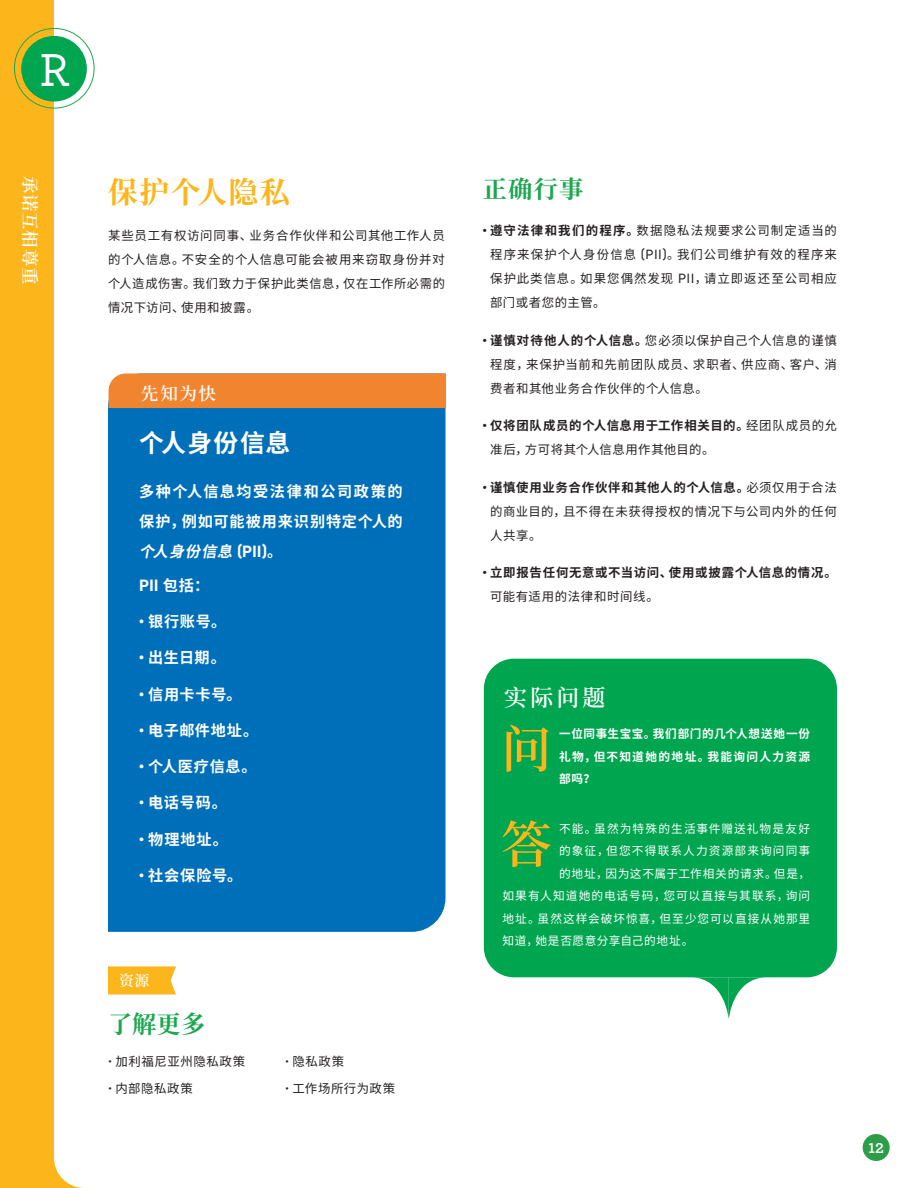
<style>
.page{position:relative;width:918px;height:1188px;background:#fff}
.page>*{position:absolute;margin:0;border:0;box-sizing:border-box;transform-origin:0 0}
.t1{font:600 50.4px/95.2px "Noto Serif CJ Ksc";color:#fcb61c}
.t2{font:500 48.6px "Archer Pro";color:#fff}
.t3{font:700 29.7px "Noto Serif CJ Ksc";letter-spacing:.05em;color:#fcb61c}
.t4{font:700 24.9px "Noto Sans CJ Ksc";letter-spacing:.05em;color:#fff}
.t5{font:700 24.3px "Noto Serif CJ Ksc";letter-spacing:.03em;color:#1ca74f}
.t6{font:600 22.95px "Noto Serif CJ Ksc";color:#fff}
.t7{font:600 17.55px "Noto Serif CJ Ksc";letter-spacing:.065em;color:#fff}
.t8{font:700 16.5px "DIN2014";color:#fff}
.t9{font:700 15.15px/30px "Noto Sans CJ Ksc";letter-spacing:.055em;color:#fff;text-align:justify}
.t10{font:700 15px "Archer Pro";color:#fff}
.t11{font:600 14.85px "Noto Serif CJ Ksc";color:#fff}
.t12{font:12.45px/24px "Noto Sans CJ Ksc";letter-spacing:.055em;color:#231f20;text-align:justify}
.t13{font:12.45px/24px "Noto Sans CJ Ksc";letter-spacing:.03em;color:#231f20}
.t14{font:700 12.45px/24px "Noto Sans CJ Ksc";letter-spacing:.05em;color:#231f20}
.t15{font:11.7px "Noto Sans CJ Ksc";letter-spacing:.08em;color:#fff}
.t16{font:700 11.7px/22.5px "Noto Sans CJ Ksc";letter-spacing:.075em;color:#fff;text-align:justify}
.t17{font:11.7px "Noto Sans CJ Ksc";letter-spacing:.055em;color:#fff}
.t18{font:11.7px "Noto Sans CJ Ksc";letter-spacing:.045em;color:#fff}
.s1{font-style:italic}
.s2{font-family:"DIN2014";font-size:16.5px}
.s3{font-family:"Noto Sans CJ Ksc";font-size:15.15px}
.s4{font-family:"DIN2014";font-size:13.5px}
.s5{font-family:"DIN2014";font-weight:700;font-size:13.5px}
.s6{font-weight:700}
.s7{font-weight:400}
</style>
<div class="page">
<svg style="left:0;top:0;width:83px;height:1188px;fill:#fcb61c"></svg>
<div style="left:21px;top:36px;width:66px;height:66px;background:#00a54f;border-radius:50%"></div>
<div style="left:14px;top:28px;width:80px;height:80px;border:1px solid #1ca74f;border-radius:50%"></div>
<div style="left:863px;top:1134px;width:27px;height:27px;background:#2d9e47;border-radius:50%"></div>
<div style="left:108px;top:387px;width:338px;height:545px;background:#006fba"></div>
<div style="left:109px;top:374px;width:337px;height:34px;background:#f1852f"></div>
<svg style="left:108px;top:966px;width:68px;height:29px;background:#fcbb2b"></svg>
<div style="left:484px;top:659px;width:353px;height:318px;background:#00a54f;border-radius:30px"></div>
<svg style="left:690px;top:977px;width:77px;height:42px"></svg>
<h2 class="t2" style="left:39px;top:35px;width:31px">R</h2>
<h3 class="t7" style="left:40px;top:176px;width:110px;rotate:90deg">承诺互相尊重</h3>
<h3 class="t3" style="left:108px;top:175px;width:183px">保护个人隐私</h3>
<p class="t12" style="left:108px;top:224px;width:338px">某些员工有权访问同事、业务合作伙伴和公司其他工作人员的个人信息。不安全的个人信息可能会被用来窃取身份并对个人造成伤害。我们致力于保护此类信息，仅在工作所必需的情况下访问、使用和披露。</p>
<h3 class="t7" style="left:141px;top:384px;width:77px">先知为快</h3>
<h3 class="t4" style="left:139px;top:429px;width:152px">个人身份信息</h3>
<p class="t9" style="left:139px;top:477px;width:265px">多种个人信息均受法律和公司政策的保护，例如可能被用来识别特定个人的<span class="s1">个人身份信息</span><span class="s2">(PI I)</span>。</p>
<h3 class="t8" style="left:139px;top:574px;width:72px">PII <span class="s3">包括：</span></h3>
<p class="t9" style="left:139px;top:607px;width:88px"><span class="s2">•</span> 银行账号。</p>
<p class="t9" style="left:139px;top:643px;width:88px"><span class="s2">•</span> 出生日期。</p>
<p class="t9" style="left:139px;top:679px;width:104px"><span class="s2">•</span> 信用卡卡号。</p>
<p class="t9" style="left:139px;top:716px;width:120px"><span class="s2">•</span> 电子邮件地址。</p>
<p class="t9" style="left:139px;top:752px;width:119px"><span class="s2">•</span> 个人医疗信息。</p>
<p class="t9" style="left:139px;top:788px;width:89px"><span class="s2">•</span> 电话号码。</p>
<p class="t9" style="left:139px;top:825px;width:90px"><span class="s2">•</span> 物理地址。</p>
<p class="t9" style="left:139px;top:861px;width:105px"><span class="s2">•</span> 社会保险号。</p>
<p class="t11" style="left:119px;top:973px;width:32px">资源</p>
<h3 class="t5" style="left:108px;top:1010px;width:99px">了解更多</h3>
<p class="t12" style="left:108px;top:1050px;width:139px"><span class="s4">•</span> 加利福尼亚州隐私政策</p>
<p class="t12" style="left:108px;top:1077px;width:87px"><span class="s4">•</span> 内部隐私政策</p>
<p class="t12" style="left:285px;top:1050px;width:61px"><span class="s4">•</span> 隐私政策</p>
<p class="t12" style="left:285px;top:1077px;width:112px"><span class="s4">•</span> 工作场所行为政策</p>
<h3 class="t5" style="left:483px;top:175px;width:102px">正确行事</h3>
<p class="t12" style="left:490px;top:219px;width:348px;text-indent:-7px"><span class="s5">•</span> <span class="s6">遵守法律和我们的程序。</span>数据隐私法规要求公司制定适当的程序来保护个人身份信息 <span class="s4">(PII)</span>。我们公司维护有效的程序来保护此类信息。如果您偶然发现 <span class="s4">PII</span>，请立即返还至公司相应部门或者您的主管。</p>
<p class="t12" style="left:490px;top:328px;width:348px;text-indent:-7px"><span class="s5">•</span> <span class="s6">谨慎对待他人的个人信息。</span>您必须以保护自己个人信息的谨慎程度，来保护当前和先前团队成员、求职者、供应商、客户、消费者和其他业务合作伙伴的个人信息。</p>
<p class="t13" style="left:490px;top:414px;width:348px;text-indent:-7px"><span class="s5">•</span> <span class="s6">仅将团队成员的个人信息用于工作相关目的。</span>经团队成员的允准后，方可将其个人信息用作其他目的。</p>
<p class="t12" style="left:490px;top:475px;width:348px;text-indent:-7px"><span class="s5">•</span> <span class="s6">谨慎使用业务合作伙伴和其他人的个人信息。</span>必须仅用于合法的商业目的，且不得在未获得授权的情况下与公司内外的任何人共享。</p>
<p class="t14" style="left:490px;top:561px;width:348px;text-indent:-7px"><span class="s4">•</span> 立即报告任何无意或不当访问、使用或披露个人信息的情况。<span class="s7">可能有适用的法律和时间线。</span></p>
<h3 class="t6" style="left:504px;top:684px;width:103px">实际问题</h3>
<h1 class="t1" style="left:501px;top:703px;width:52px">问答</h1>
<p class="t16" style="left:559px;top:723px;width:253px">一位同事生宝宝。我们部门的几个人想送她一份礼物，但不知道她的地址。我能询问人力资源部吗？</p>
<p class="t15" style="left:559px;top:822px;width:253px">不能。虽然为特殊的生活事件赠送礼物是友好</p>
<p class="t15" style="left:559px;top:844px;width:253px">的象征，但您不得联系人力资源部来询问同事</p>
<p class="t17" style="left:559px;top:867px;width:253px">的地址，因为这不属于工作相关的请求。但是，</p>
<p class="t15" style="left:502px;top:889px;width:309px">如果有人知道她的电话号码，您可以直接与其联系，询问</p>
<p class="t15" style="left:502px;top:912px;width:309px">地址。虽然这样会破坏惊喜，但至少您可以直接从她那里</p>
<p class="t18" style="left:502px;top:934px;width:192px">知道，她是否愿意分享自己的地址。</p>
<p class="t10" style="left:868px;top:1136px;width:17px">12</p>
</div>
